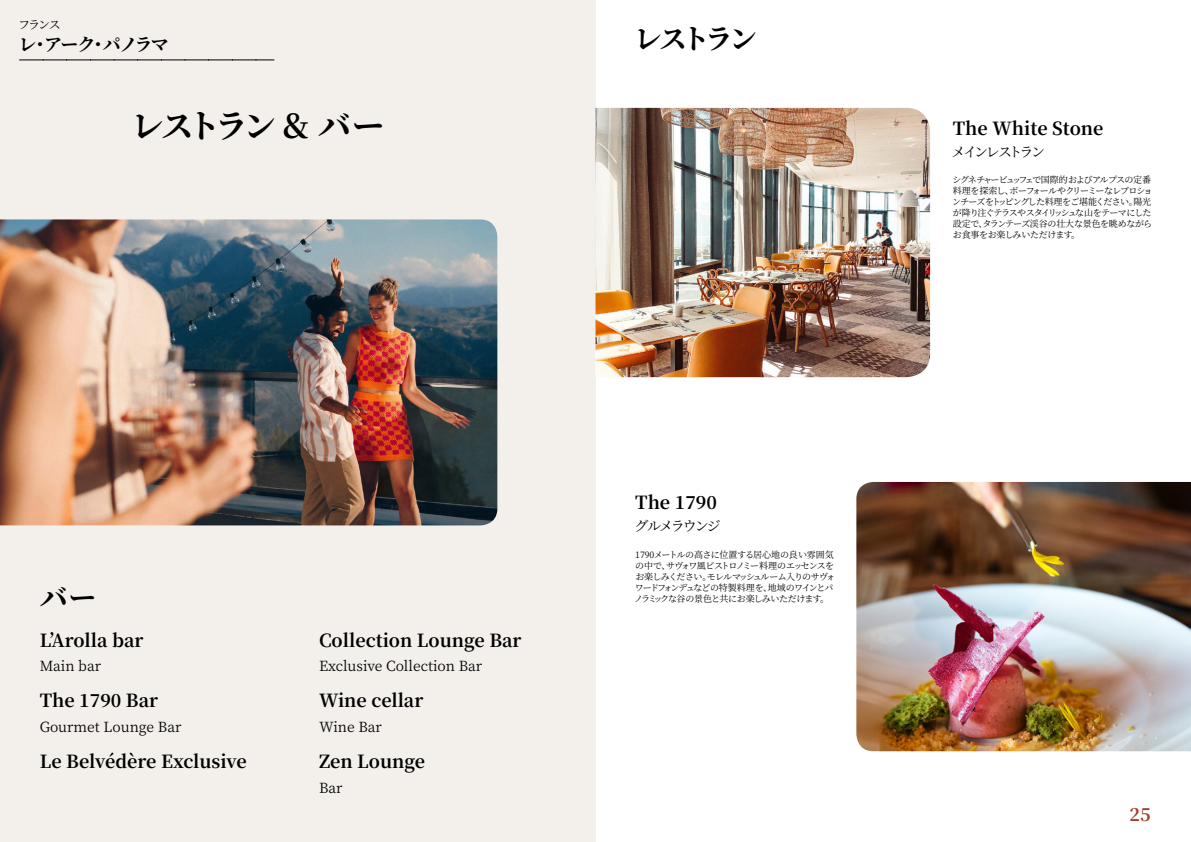
<style>
.page{position:relative;width:1191px;height:842px;background:#fff}
.page>*{position:absolute;margin:0;border:0;box-sizing:border-box;transform-origin:0 0}
.t1{font:700 33px "Noto Serif JP";letter-spacing:-.135em;color:#000}
.t2{font:700 28px "Noto Serif JP";letter-spacing:-.135em;color:#000}
.t3{font:700 18px "Noto Serif JP";color:#000}
.t4{font:700 18px "Noto Serif JP";color:#9d432c}
.t5{font:14px "Noto Serif JP";letter-spacing:-.005em;color:#000}
.t6{font:14px "Noto Serif JP";letter-spacing:-.18em;color:#000}
.t7{font:14px "Noto Serif JP";letter-spacing:-.14em;color:#000}
.t8{font:12px "Noto Serif JP";color:#000}
.t9{font:9px/11px "Noto Serif JP";letter-spacing:-.085em;color:#000}
</style>
<div class="page">
<div style="left:0;top:0;width:595px;height:842px;background:#f3f0ec"></div>
<img style="left:0;top:219px;width:497px;height:306px">
<img style="left:595px;top:108px;width:335px;height:269px">
<img style="left:856px;top:482px;width:335px;height:269px">
<svg style="left:20px;top:60px;width:254px;height:1px"></svg>
<h3 class="t8" style="left:18px;top:17px;width:44px">フランス</h3>
<h3 class="t3" style="left:18px;top:34px;width:152px">レ・アーク・パノラマ</h3>
<h1 class="t1" style="left:131px;top:107px;width:255px">レストラン &amp; バー</h1>
<h2 class="t2" style="left:634px;top:23px;width:125px">レストラン</h2>
<h2 class="t2" style="left:40px;top:582px;width:58px">バー</h2>
<h3 class="t3" style="left:40px;top:630px;width:105px">L’Arolla bar</h3>
<h3 class="t5" style="left:40px;top:658px;width:63px">Main bar</h3>
<h3 class="t3" style="left:40px;top:690px;width:120px">The 1790 Bar</h3>
<h3 class="t5" style="left:40px;top:719px;width:143px">Gourmet Lounge Bar</h3>
<h3 class="t3" style="left:40px;top:751px;width:209px">Le Belvédère Exclusive</h3>
<h3 class="t3" style="left:319px;top:630px;width:204px">Collection Lounge Bar</h3>
<h3 class="t5" style="left:319px;top:658px;width:165px">Exclusive Collection Bar</h3>
<h3 class="t3" style="left:319px;top:690px;width:106px">Wine cellar</h3>
<h3 class="t5" style="left:319px;top:719px;width:64px">Wine Bar</h3>
<h3 class="t3" style="left:319px;top:751px;width:108px">Zen Lounge</h3>
<h3 class="t5" style="left:319px;top:779px;width:25px">Bar</h3>
<h3 class="t3" style="left:635px;top:493px;width:83px">The 1790</h3>
<h3 class="t7" style="left:634px;top:518px;width:88px">グルメラウンジ</h3>
<p class="t9" style="left:634px;top:549px;width:202px">1790メートルの高さに位置する居心地の良い雰囲気の中で、サヴォワ風ビストロノミー料理のエッセンスをお楽しみください。モレルマッシュルーム入りのサヴォワードフォンデュなどの特製料理を、地域のワインとパノラミックな谷の景色と共にお楽しみいただけます。</p>
<h3 class="t3" style="left:952px;top:119px;width:152px">The White Stone</h3>
<h3 class="t6" style="left:951px;top:144px;width:95px">メインレストラン</h3>
<p class="t9" style="left:952px;top:175px;width:202px">シグネチャービュッフェで国際的およびアルプスの定番料理を探索し、ボーフォールやクリーミーなレブロションチーズをトッピングした料理をご堪能ください。陽光が降り注ぐテラスやスタイリッシュな山をテーマにした設定で、タランテーズ渓谷の壮大な景色を眺めながらお食事をお楽しみいただけます。</p>
<h3 class="t4" style="left:1129px;top:804px;width:23px">25</h3>
</div>
